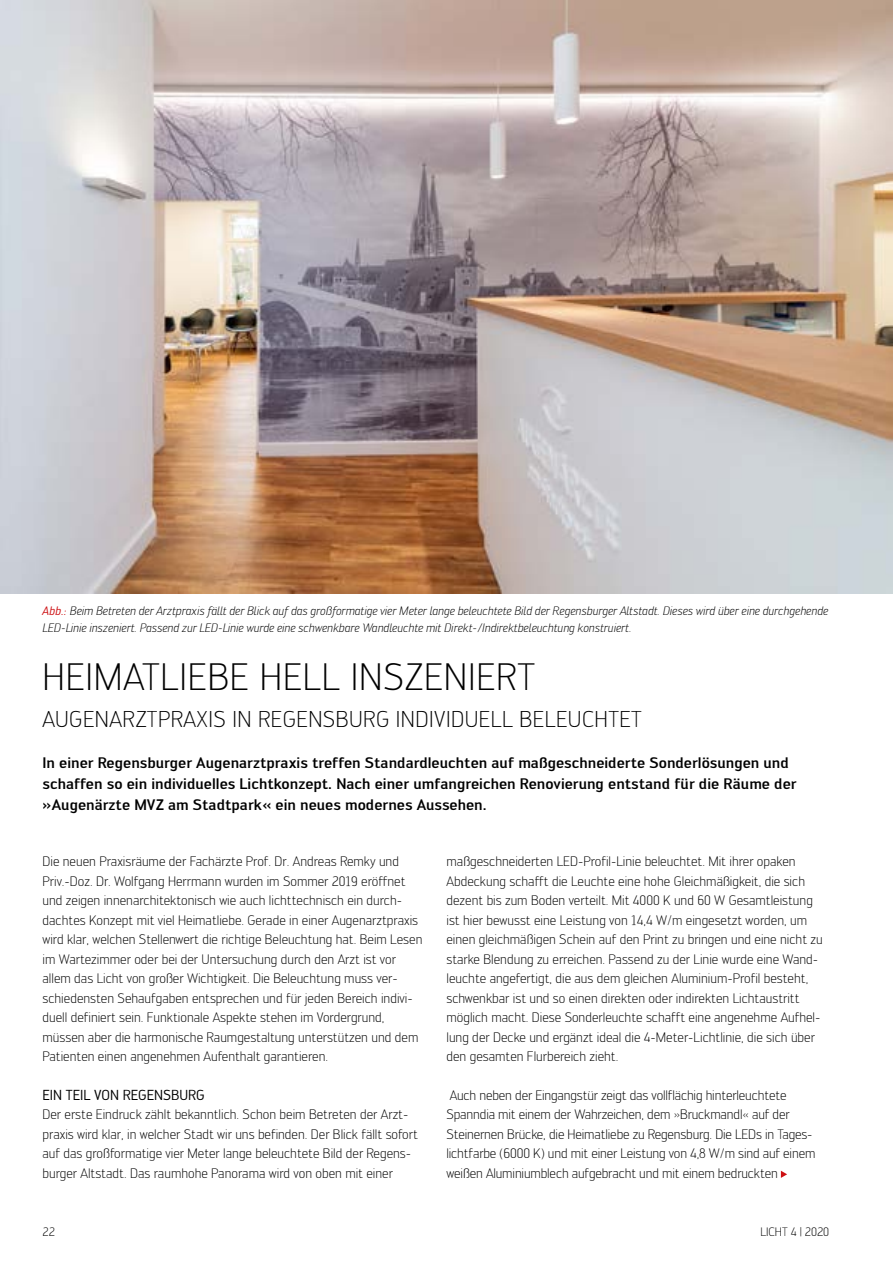
<style>
.page{position:relative;width:893px;height:1263px;background:#fff}
.page>*{position:absolute;margin:0;border:0;box-sizing:border-box;transform-origin:0 0}
.Titel{font:300 37.5px "Engel";letter-spacing:.02em;color:#000}
.Untertitel{font:300 22.5px "Engel";letter-spacing:.02em;color:#000}
.Vorspann{font:500 15px/21px "Engel";color:#000}
.Subhead{font:14.25px "Engel";color:#000}
.t1{font:300 13.5px/19.5px "Engel";color:#000}
.Aufmacher_Inhalt{font:italic 300 12px/16.8px "Engel";letter-spacing:-.005em;color:#000}
.t2{font:300 12px "Engel";color:#000}
.s1{font-weight:400;color:#cd1013}
</style>
<div class="page">
<svg style="left:781px;top:1171px;width:6px;height:7px"></svg>
<img style="left:0;top:0;width:893px;height:593px">
<p class="Aufmacher_Inhalt" style="left:43px;top:603px;width:787px"><span class="s1">Abb.:</span> Beim Betreten der Arztpraxis fällt der Blick auf das großformatige vier Meter lange beleuchtete Bild der Regensburger Altstadt. Dieses wird über eine durchgehende<br>LED-Linie inszeniert. Passend zur LED-Linie wurde eine schwenkbare Wandleuchte mit Direkt-/Indirektbeleuchtung konstruiert.</p>
<p class="Titel" style="left:43px;top:655px;width:98px">HEIMATLI</p>
<p class="Titel" style="left:188px;top:655px;width:328px">EBE HELL INSZENIERT</p>
<p class="Untertitel" style="left:43px;top:706px;width:600px">AUGENARZTPRAXIS IN REGENSBURG INDIVIDUELL BELEUCHTET</p>
<p class="Vorspann" style="left:43px;top:752px;width:756px">In einer Regensburger Augenarztpraxis treffen Standardleuchten auf maßgeschneiderte Sonderlösungen und schaffen so ein individuelles Lichtkonzept. Nach einer umfangreichen Renovierung entstand für die Räume der »Augenärzte MVZ am Stadtpark« ein neues modernes Aussehen.</p>
<p class="t1" style="left:43px;top:852px;width:381px">Die neuen Praxisräume der Fachärzte Prof. Dr. Andreas Remky und Priv.-Doz. Dr. Wolfgang Herrmann wurden im Sommer 2019 eröffnet und zeigen innenarchitektonisch wie auch lichttechnisch ein durch&shy;dachtes Konzept mit viel Heimatliebe. Gerade in einer Augenarztpraxis wird klar, welchen Stellenwert die richtige Beleuchtung hat. Beim Lesen im Wartezimmer oder bei der Untersuchung durch den Arzt ist vor allem das Licht von großer Wichtigkeit. Die Beleuchtung muss ver&shy;schiedensten Sehaufgaben entsprechen und für jeden Bereich indivi&shy;duell definiert sein. Funktionale Aspekte stehen im Vordergrund, müssen aber die harmonische Raumgestaltung unterstützen und dem Patienten einen angenehmen Aufenthalt garantieren.</p>
<p class="Subhead" style="left:43px;top:1087px;width:164px">EIN TEIL VON REGENSBURG</p>
<p class="t1" style="left:43px;top:1105px;width:377px">Der erste Eindruck zählt bekanntlich. Schon beim Betreten der Arzt&shy;praxis wird klar, in welcher Stadt wir uns befinden. Der Blick fällt sofort auf das großformatige vier Meter lange beleuchtete Bild der Regens&shy;burger Altstadt. Das raumhohe Panorama wird von oben mit einer</p>
<p class="t1" style="left:446px;top:852px;width:378px">maßgeschneiderten LED-Profil-Linie beleuchtet. Mit ihrer opaken Abdeckung schafft die Leuchte eine hohe Gleichmäßigkeit, die sich dezent bis zum Boden verteilt. Mit 4000 K und 60 W Gesamtleistung ist hier bewusst eine Leistung von 14,4 W/m eingesetzt worden, um einen gleichmäßigen Schein auf den Print zu bringen und eine nicht zu starke Blendung zu erreichen. Passend zu der Linie wurde eine Wand&shy;leuchte angefertigt, die aus dem gleichen Aluminium-Profil besteht, schwenkbar ist und so einen direkten oder indirekten Lichtaustritt möglich macht. Diese Sonderleuchte schafft eine angenehme Aufhel&shy;lung der Decke und ergänzt ideal die 4-Meter-Lichtlinie, die sich über den gesamten Flurbereich zieht.</p>
<p class="t1" style="left:446px;top:1085px;width:370px">Auch neben der Eingangstür zeigt das vollflächig hinterleuchtete Spanndia mit einem der Wahrzeichen, dem »Bruckmandl« auf der Steinernen Brücke, die Heimatliebe zu Regensburg. Die LEDs in Tages&shy;lichtfarbe (6000 K) und mit einer Leistung von 4,8 W/m sind auf einem weißen -Aluminiumblech aufgebracht und mit einem bedruckten</p>
<p class="t2" style="left:43px;top:1225px;width:14px">22</p>
<p class="t2" style="left:760px;top:1225px;width:70px">LI CHT 4 | 2020</p>
</div>
